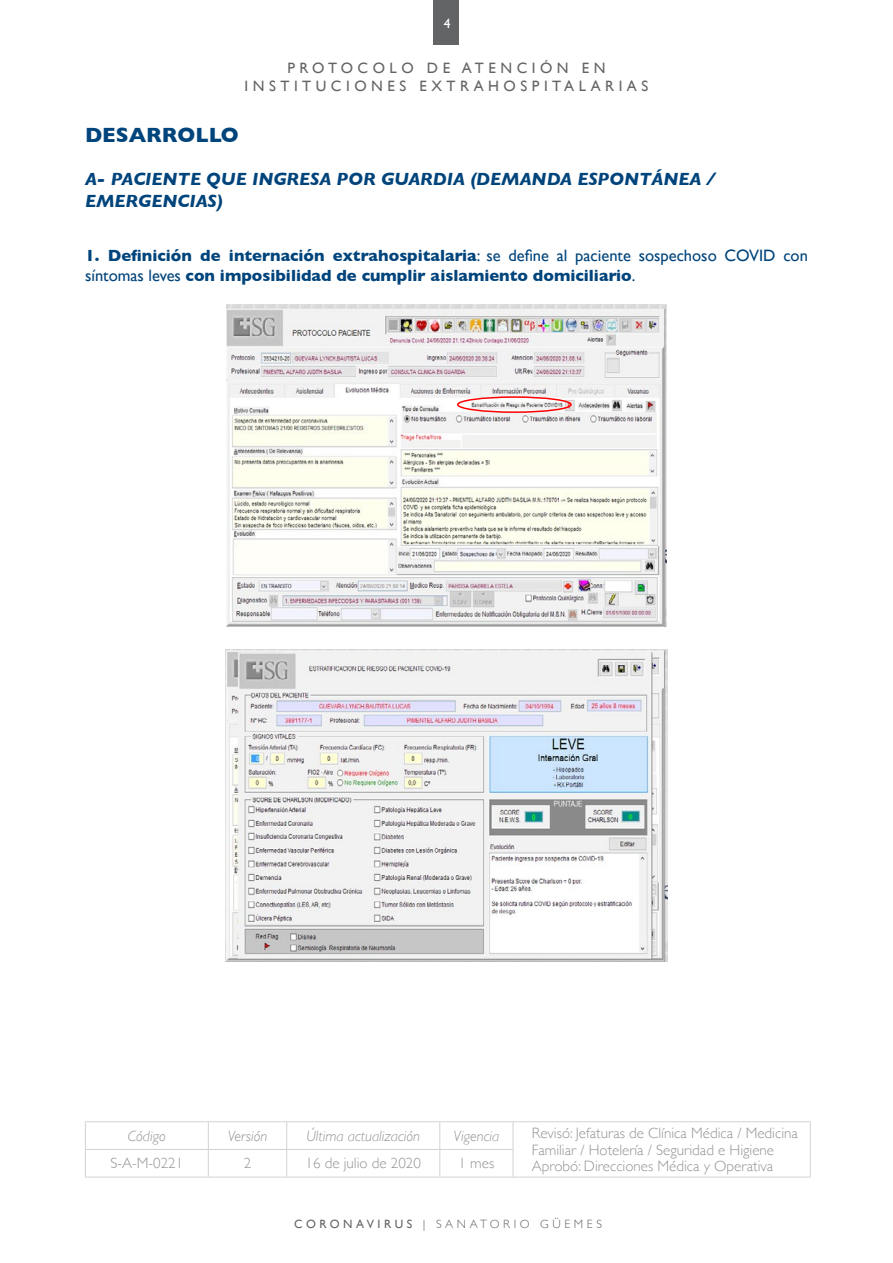
<style>
.page{position:relative;width:893px;height:1263px;background:#fff}
.page>*{position:absolute;margin:0;border:0;box-sizing:border-box;transform-origin:0 0}
.t1{font:700 21px "Gill Sans";color:#00447c}
.t2{font:italic 700 18px/21.6px "Gill Sans";color:#00447c}
.t3{font:700 16.5px/19.8px "Gill Sans";color:#00447c}
.t4{font:300 15px/16.5px "Gill Sans";color:#939598}
.t5{font:15px/18px "Gill Sans";letter-spacing:.3em;color:#636466;text-align:center}
.t6{font:italic 300 15px "Gill Sans";color:#939598}
.t7{font:13.5px "Gill Sans";color:#fff}
.t8{font:300 12px "Gill Sans";letter-spacing:.3em;color:#636466}
.s1{font-weight:400}
</style>
<div class="page">
<div style="left:434px;top:0;width:25px;height:44px;background:#636466"></div>
<hr style="left:513px;top:1177px;width:298px;height:1px;background:#d1d3d4">
<hr style="left:85px;top:1121px;width:123px;height:1px;background:#d1d3d4">
<hr style="left:208px;top:1121px;width:79px;height:1px;background:#d1d3d4">
<hr style="left:287px;top:1121px;width:153px;height:1px;background:#d1d3d4">
<hr style="left:440px;top:1121px;width:73px;height:1px;background:#d1d3d4">
<hr style="left:513px;top:1121px;width:298px;height:1px;background:#d1d3d4">
<hr style="left:85px;top:1149px;width:123px;height:1px;background:#d1d3d4">
<svg style="left:85px;top:1122px;width:1px;height:55px"></svg>
<hr style="left:208px;top:1149px;width:79px;height:1px;background:#d1d3d4">
<svg style="left:208px;top:1122px;width:1px;height:55px"></svg>
<hr style="left:287px;top:1149px;width:153px;height:1px;background:#d1d3d4">
<svg style="left:286px;top:1122px;width:1px;height:55px"></svg>
<hr style="left:440px;top:1149px;width:73px;height:1px;background:#d1d3d4">
<svg style="left:439px;top:1122px;width:1px;height:55px"></svg>
<svg style="left:513px;top:1122px;width:1px;height:55px"></svg>
<svg style="left:810px;top:1122px;width:1px;height:55px"></svg>
<hr style="left:85px;top:1177px;width:123px;height:1px;background:#d1d3d4">
<hr style="left:208px;top:1177px;width:79px;height:1px;background:#d1d3d4">
<hr style="left:287px;top:1177px;width:153px;height:1px;background:#d1d3d4">
<hr style="left:440px;top:1177px;width:73px;height:1px;background:#d1d3d4">
<img style="left:227px;top:304px;width:439px;height:322px">
<img style="left:226px;top:649px;width:441px;height:312px">
<div style="left:457px;top:396px;width:115px;height:17px;border:2px solid #f00;border-radius:50%"></div>
<p class="t7" style="left:444px;top:16px;width:8px">4</p>
<p class="t5" style="left:245px;top:59px;width:405px">PROTOCOLO DE ATENCIÓN EN<br>INSTITUCIONES EXTRAHOSPITALARIAS</p>
<p class="t1" style="left:85px;top:118px;width:155px">DESARROLLO</p>
<p class="t2" style="left:85px;top:168px;width:632px">A- PACIENTE QUE INGRESA POR GUARDIA (DEMANDA ESPONTÁNEA /<br>EMERGENCIAS)</p>
<p class="t3" style="left:85px;top:245px;width:724px">1. Definición de internación extrahospitalaria<span class="s1">: se define al paciente sospechoso COVID con síntomas leves</span> con imposibilidad de cumplir aislamiento domiciliario<span class="s1">.</span></p>
<p class="t6" style="left:128px;top:1127px;width:39px">Código</p>
<p class="t6" style="left:228px;top:1127px;width:41px">Versión</p>
<p class="t6" style="left:306px;top:1127px;width:115px">Última actualización</p>
<p class="t6" style="left:454px;top:1127px;width:47px">Vigencia</p>
<p class="t4" style="left:532px;top:1124px;width:268px">Revisó: Jefaturas de Clínica Médica / Medicina<br>Familiar / Hotelería / Seguridad e Higiene</p>
<p class="t4" style="left:110px;top:1154px;width:74px">S-A-M-0221</p>
<p class="t4" style="left:244px;top:1154px;width:9px">2</p>
<p class="t4" style="left:306px;top:1154px;width:117px">16 de julio de 2020</p>
<p class="t4" style="left:459px;top:1154px;width:37px">1 mes</p>
<p class="t4" style="left:532px;top:1157px;width:243px">Aprobó: Direcciones Médica y Operativa</p>
<p class="t8" style="left:294px;top:1215px;width:309px"><span class="s1">CORONAVIRUS</span> | SANATORIO GÜEMES</p>
</div>
